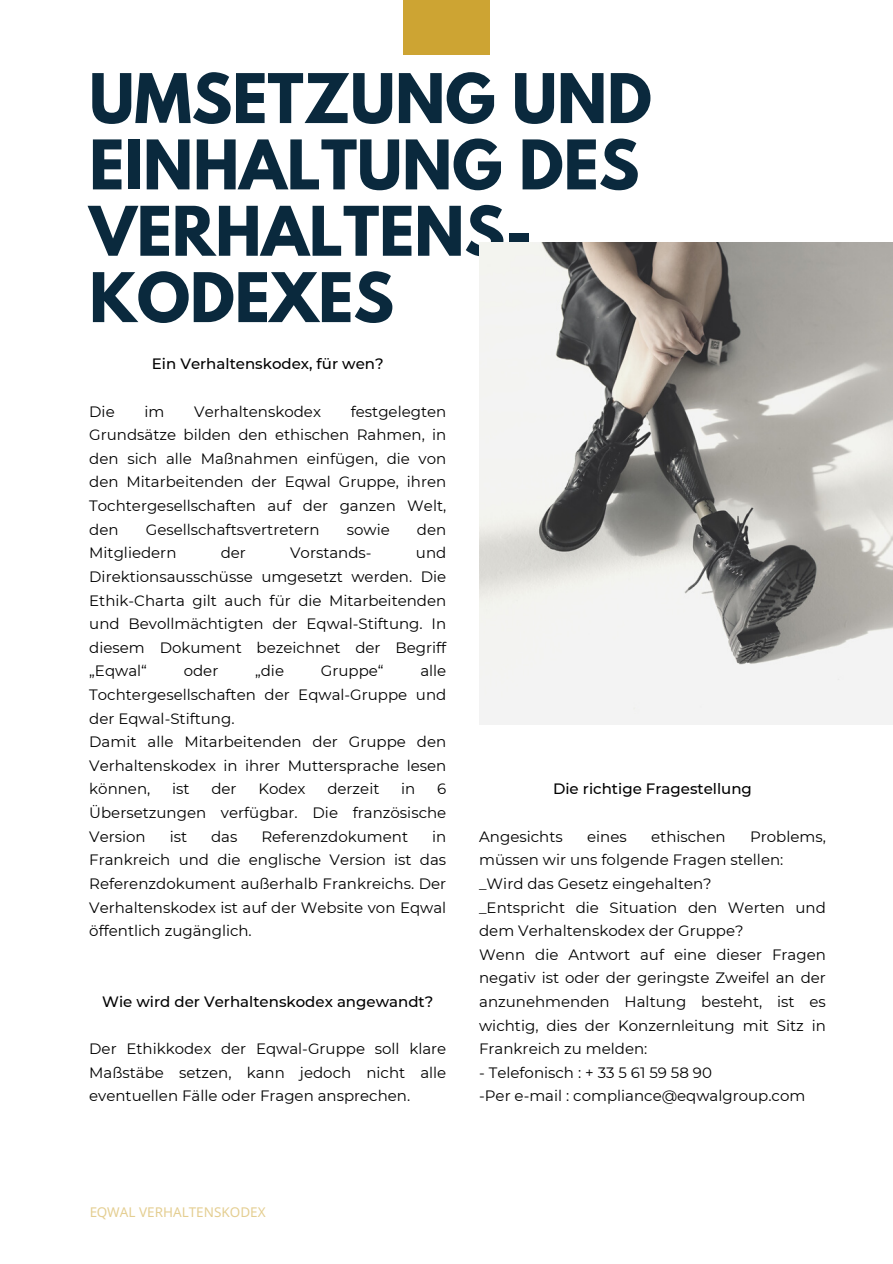
<style>
.page{position:relative;width:893px;height:1264px;background:#fff}
.page>*{position:absolute;margin:0;border:0;box-sizing:border-box;transform-origin:0 0}
.t1{font:700 60.6px/66.3px "League Spartan";color:#0a293d}
.t2{font:15px/23.5px "Montserrat";color:#000;text-align:justify}
.t3{font:500 15px "Montserrat";color:#000}
.t4{font:13.5px "Noto Sans";color:#cda433}
</style>
<div class="page">
<div style="left:403px;top:0;width:86px;height:55px;background:#cda433"></div>
<img style="left:479px;top:242px;width:413px;height:482px">
<p class="t1" style="left:89px;top:73px;width:564px">UMSETZUNG UND<br>EINHALTUNG DES<br>VERHALTENS-</p>
<p class="t1" style="left:89px;top:272px;width:306px">KODEXES</p>
<p class="t3" style="left:152px;top:355px;width:233px">Ein Verhaltenskodex, für wen?</p>
<p class="t2" style="left:89px;top:399px;width:27px">Die</p>
<p class="t2" style="left:144px;top:399px;width:21px">im</p>
<p class="t2" style="left:194px;top:399px;width:128px">Verhaltenskodex</p>
<p class="t2" style="left:89px;top:399px;width:358px;text-indent:261px">festgelegten Grundsätze bilden den ethischen Rahmen, in den sich alle Maßnahmen einfügen, die von den Mitarbeitenden der Eqwal Gruppe, ihren Tochtergesellschaften auf der ganzen Welt, den</p>
<p class="t2" style="left:146px;top:517px;width:175px">Gesellschaftsvertretern</p>
<p class="t2" style="left:347px;top:517px;width:44px">sowie</p>
<p class="t2" style="left:417px;top:517px;width:31px">den</p>
<p class="t2" style="left:89px;top:541px;width:89px">Mitgliedern</p>
<p class="t2" style="left:221px;top:541px;width:27px">der</p>
<p class="t2" style="left:290px;top:541px;width:83px">Vorstands-</p>
<p class="t2" style="left:89px;top:541px;width:358px;text-indent:326px">und Direktionsausschüsse umgesetzt werden. Die Ethik-Charta gilt auch für die Mitarbeitenden und Bevollmächtigten der Eqwal-Stiftung. In diesem Dokument bezeichnet der Begriff „Eqwal“</p>
<p class="t2" style="left:89px;top:659px;width:358px;text-indent:331px">alle Tochtergesellschaften der Eqwal-Gruppe und der Eqwal-Stiftung.</p>
<p class="t2" style="left:89px;top:730px;width:358px">Damit alle Mitarbeitenden der Gruppe den Verhaltenskodex in ihrer Muttersprache lesen können,</p>
<p class="t2" style="left:184px;top:659px;width:36px">oder</p>
<p class="t2" style="left:255px;top:659px;width:30px">„die</p>
<p class="t2" style="left:321px;top:659px;width:64px">Gruppe“</p>
<p class="t3" style="left:553px;top:780px;width:200px">Die richtige Fragestellung</p>
<p class="t2" style="left:479px;top:824px;width:85px">Angesichts</p>
<p class="t2" style="left:587px;top:824px;width:41px">eines</p>
<p class="t2" style="left:651px;top:824px;width:76px">ethischen</p>
<p class="t2" style="left:172px;top:777px;width:19px">ist</p>
<p class="t2" style="left:211px;top:777px;width:27px">der</p>
<p class="t2" style="left:258px;top:777px;width:49px">Kodex</p>
<p class="t2" style="left:327px;top:777px;width:54px">derzeit</p>
<p class="t2" style="left:401px;top:777px;width:16px">in</p>
<p class="t2" style="left:89px;top:777px;width:358px;text-indent:348px">6<br>Übersetzungen verfügbar. Die französische Version</p>
<p class="t2" style="left:170px;top:824px;width:19px">ist</p>
<p class="t2" style="left:211px;top:824px;width:28px">das</p>
<p class="t2" style="left:261px;top:824px;width:148px">Referenzdokument</p>
<p class="t2" style="left:89px;top:824px;width:358px;text-indent:343px">in Frankreich und die englische Version ist das Referenzdokument außerhalb Frankreichs. Der Verhaltenskodex ist auf der Website von Eqwal öffentlich zugänglich.</p>
<p class="t2" style="left:479px;top:824px;width:348px;text-indent:271px">Problems, müssen wir uns folgende Fragen stellen:</p>
<p class="t2" style="left:479px;top:871px;width:234px">_Wird das Gesetz eingehalten?</p>
<p class="t2" style="left:479px;top:895px;width:348px">_Entspricht die Situation den Werten und dem Verhaltenskodex der Gruppe?</p>
<p class="t2" style="left:479px;top:942px;width:348px">Wenn die Antwort auf eine dieser Fragen negativ ist oder der geringste Zweifel an der anzunehmenden Haltung besteht, ist es wichtig, dies der Konzernleitung mit Sitz in Frankreich zu melden:</p>
<p class="t2" style="left:479px;top:1060px;width:234px">- Telefonisch : + 33 5 61 59 58 90</p>
<p class="t2" style="left:479px;top:1084px;width:327px">-Per e-mail : compliance@eqwalgroup.com</p>
<p class="t3" style="left:102px;top:992px;width:332px">Wie wird der Verhaltenskodex angewandt?</p>
<p class="t2" style="left:89px;top:1037px;width:358px">Der Ethikkodex der Eqwal-Gruppe soll klare Maßstäbe setzen, kann jedoch nicht alle eventuellen Fälle oder Fragen ansprechen.</p>
<p class="t4" style="left:89px;top:1202px;width:178px">EQWAL VERHALTENSKODEX</p>
</div>
